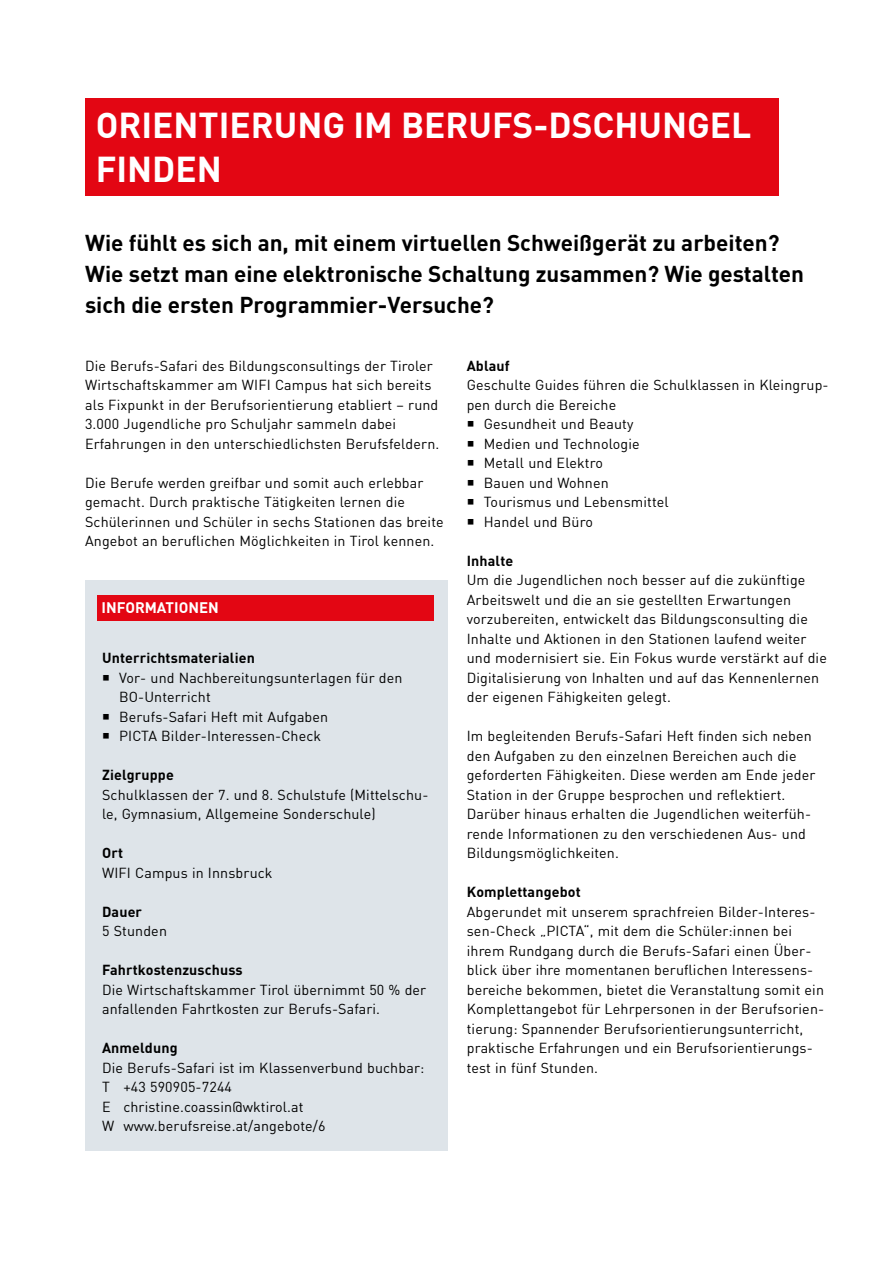
<style>
.page{position:relative;width:893px;height:1263px;background:#fff}
.page>*{position:absolute;margin:0;border:0;box-sizing:border-box;transform-origin:0 0}
.t1{font:700 35.25px/43.5px "DIN";color:#fff}
.t2{font:700 22.5px/30.8px "DIN";color:#000}
.t3{font:700 15px "DIN";color:#fff}
.t4{font:14.25px/19.5px "DIN";letter-spacing:.01em;color:#000}
.t5{font:700 14.25px "DIN";letter-spacing:.01em;color:#000}
</style>
<div class="page">
<div style="left:85px;top:98px;width:693px;height:98px;background:#e30613"></div>
<div style="left:85px;top:580px;width:363px;height:571px;background:#dee4e9"></div>
<div style="left:97px;top:595px;width:337px;height:25px;background:#e30613"></div>
<h1 class="t1" style="left:96px;top:102px;width:657px">ORIENTIERUNG IM BERUFS-DSCHUNGEL<br>FINDEN</h1>
<h2 class="t2" style="left:85px;top:227px;width:721px">Wie fühlt es sich an, mit einem virtuellen Schweißgerät zu arbeiten?<br>Wie setzt man eine elektronische Schaltung zusammen? Wie gestalten sich die ersten Programmier-Versuche?</h2>
<p class="t4" style="left:85px;top:356px;width:356px">Die Berufs-Safari des Bildungsconsultings der Tiroler Wirtschaftskammer am WIFI Campus hat sich bereits als Fixpunkt in der Berufsorientierung etabliert – rund 3.000 Jugendliche pro Schuljahr sammeln dabei Erfahrungen in den unterschiedlichsten Berufsfeldern.</p>
<p class="t4" style="left:85px;top:473px;width:360px">Die Berufe werden greifbar und somit auch erlebbar gemacht. Durch praktische Tätigkeiten lernen die Schülerinnen und Schüler in sechs Stationen das breite Angebot an beruflichen Möglichkeiten in Tirol kennen.</p>
<p class="t3" style="left:102px;top:598px;width:119px">INFORMATIONEN</p>
<p class="t5" style="left:102px;top:649px;width:154px">Unterrichtsmaterialien</p>
<p class="t4" style="left:119px;top:668px;width:285px">Vor- und Nachbereitungsunterlagen für den<br>BO-Unterricht<br>Berufs-Safari Heft mit Aufgaben<br>PICTA Bilder-Interessen-Check</p>
<p class="t5" style="left:102px;top:766px;width:73px">Zielgruppe</p>
<p class="t4" style="left:102px;top:785px;width:328px">Schulklassen der 7. und 8. Schulstufe (Mittelschu&shy;le, Gymnasium, Allgemeine Sonderschule)</p>
<p class="t5" style="left:102px;top:844px;width:22px">Ort</p>
<p class="t4" style="left:102px;top:863px;width:172px">WIFI Campus in Innsbruck</p>
<p class="t5" style="left:102px;top:902px;width:42px">Dauer</p>
<p class="t4" style="left:102px;top:921px;width:66px">5 Stunden</p>
<p class="t5" style="left:102px;top:961px;width:142px">Fahrtkostenzuschuss</p>
<p class="t4" style="left:102px;top:980px;width:326px">Die Wirtschaftskammer Tirol übernimmt 50 % der anfallenden Fahrtkosten zur Berufs-Safari.</p>
<p class="t5" style="left:102px;top:1039px;width:77px">Anmeldung</p>
<p class="t4" style="left:102px;top:1058px;width:324px">Die Berufs-Safari ist im Klassenverbund buchbar:<br>T +43 590905-7244<br>E christine.coassin@wktirol.at<br>W www.berufsreise.at/angebote/6</p>
<p class="t5" style="left:467px;top:356px;width:45px">Ablauf</p>
<p class="t4" style="left:467px;top:375px;width:363px">Geschulte Guides führen die Schulklassen in Kleingrup-</p>
<p class="t4" style="left:467px;top:395px;width:151px">pen durch die Bereiche</p>
<p class="t4" style="left:484px;top:414px;width:151px">Gesundheit und Beauty</p>
<p class="t4" style="left:484px;top:434px;width:157px">Medien und Technologie</p>
<p class="t4" style="left:484px;top:453px;width:121px">Metall und Elektro</p>
<p class="t4" style="left:484px;top:473px;width:127px">Bauen und Wohnen</p>
<p class="t4" style="left:484px;top:492px;width:187px">Tourismus und Lebensmittel</p>
<p class="t4" style="left:484px;top:512px;width:111px">Handel und Büro</p>
<p class="t5" style="left:467px;top:551px;width:48px">Inhalte</p>
<p class="t4" style="left:467px;top:570px;width:362px">Um die Jugendlichen noch besser auf die zukünftige Arbeitswelt und die an sie gestellten Erwartungen vorzubereiten, entwickelt das Bildungsconsulting die Inhalte und Aktionen in den Stationen laufend weiter und modernisiert sie. Ein Fokus wurde verstärkt auf die Digitalisierung von Inhalten und auf das Kennenlernen der eigenen Fähigkeiten gelegt.</p>
<p class="t4" style="left:467px;top:726px;width:350px">Im begleitenden Berufs-Safari Heft finden sich neben den Aufgaben zu den einzelnen Bereichen auch die geforderten Fähigkeiten. Diese werden am Ende jeder Station in der Gruppe besprochen und reflektiert.<br>Darüber hinaus erhalten die Jugendlichen weiterfüh&shy;rende Informationen zu den verschiedenen Aus- und Bildungsmöglichkeiten.</p>
<p class="t5" style="left:467px;top:883px;width:115px">Komplettangebot</p>
<p class="t4" style="left:467px;top:902px;width:359px">Abgerundet mit unserem sprachfreien Bilder-Interes&shy;sen-Check „PICTA“, mit dem die Schüler:innen bei ihrem Rundgang durch die Berufs-Safari einen Über&shy;blick über ihre momentanen beruflichen Interessens&shy;bereiche bekommen, bietet die Veranstaltung somit ein Komplettangebot für Lehrpersonen in der Berufsorien&shy;tierung: Spannender Berufsorientierungsunterricht, praktische Erfahrungen und ein Berufsorientierungs&shy;test in fünf Stunden.</p>
</div>
